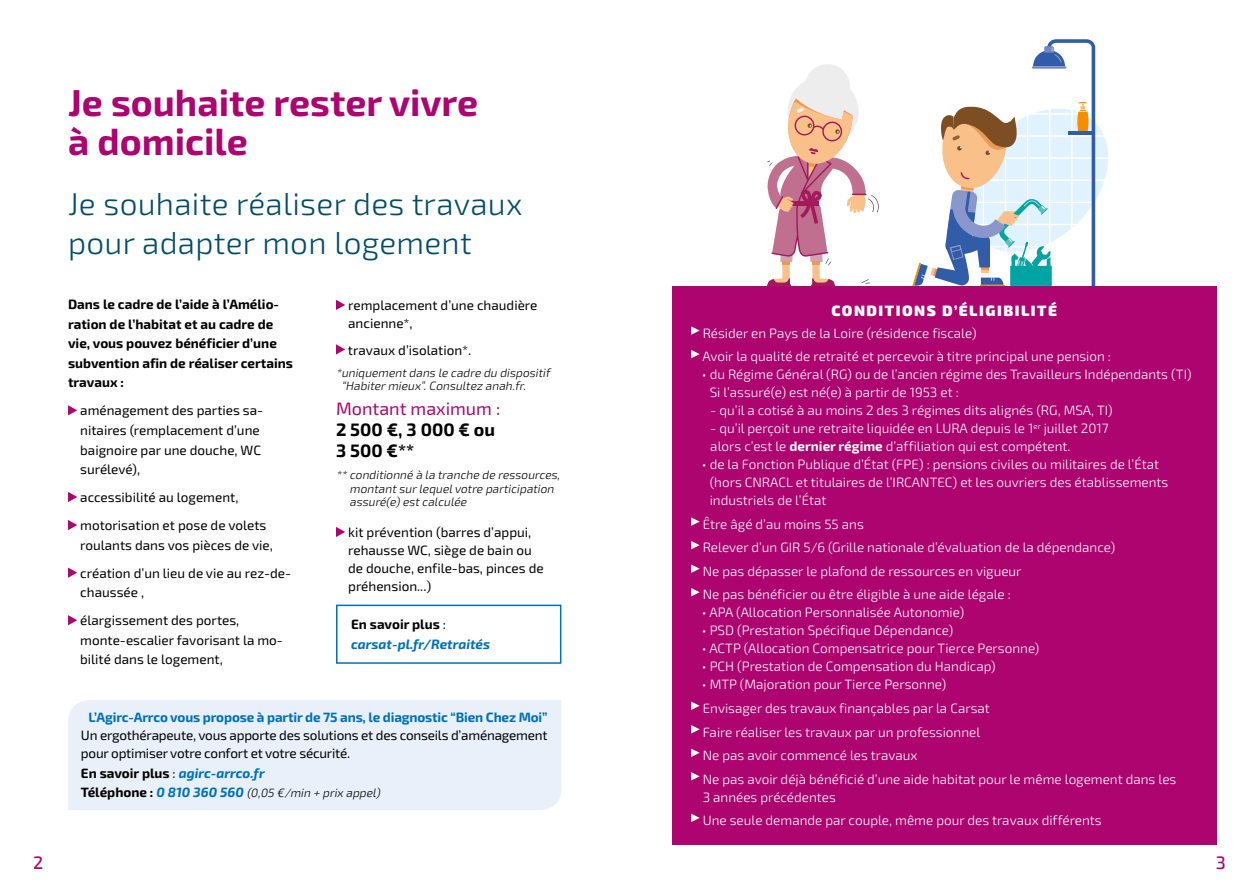
<style>
.page{position:relative;width:1259px;height:893px;background:#fff}
.page>*{position:absolute;margin:0;border:0;box-sizing:border-box;transform-origin:0 0}
.t1{font:700 37.5px/39px "Exo 2";color:#ad0470}
.t2{font:300 31.5px/39px "Exo 2";letter-spacing:.01em;color:#004d6a}
.t3{font:700 18px/21px "Exo 2";color:#000}
.t4{font:18px "Exo 2";color:#ad0470}
.t5{font:500 18px "Exo 2";color:#ad0470}
.t6{font:900 15px "Exo 2";letter-spacing:.1em;color:#fff}
.t7{font:300 13.5px/23.5px "Exo 2";color:#fff}
.t8{font:13.5px/18px "Exo 2";color:#000}
.t9{font:700 13.5px/19.5px "Exo 2";color:#000}
.t10{font:700 13.5px "Exo 2";letter-spacing:-.01em;color:#0070ba}
.t11{font:italic 700 13.5px/19.5px "Exo 2";color:#0070ba}
.t12{font:italic 300 12px/13.5px "Exo 2";color:#000}
.s1{font-style:normal;color:#000}
.s2{font-weight:400;font-style:normal;color:#000}
.s3{font-weight:700;font-style:normal;font-size:13.5px}
.s4{font-weight:700;font-size:13.5px;color:#0070ba}
.s5{font-weight:700}
</style>
<div class="page">
<svg style="left:68px;top:405px;width:9px;height:10px"></svg>
<svg style="left:68px;top:492px;width:9px;height:10px"></svg>
<svg style="left:68px;top:520px;width:9px;height:10px"></svg>
<svg style="left:68px;top:567px;width:9px;height:11px"></svg>
<svg style="left:68px;top:615px;width:9px;height:10px"></svg>
<svg style="left:336px;top:300px;width:9px;height:10px"></svg>
<svg style="left:336px;top:344px;width:9px;height:11px"></svg>
<svg style="left:336px;top:527px;width:9px;height:10px"></svg>
<div style="left:336px;top:605px;width:225px;height:59px;border:2px solid #0070ba"></div>
<svg style="left:912px;top:39px;width:196px;height:247px"></svg>
<svg style="left:767px;top:64px;width:112px;height:222px"></svg>
<div style="left:672px;top:286px;width:544px;height:558px;background:#ad0470"></div>
<svg style="left:691px;top:326px;width:8px;height:9px"></svg>
<svg style="left:691px;top:350px;width:8px;height:8px"></svg>
<svg style="left:691px;top:517px;width:8px;height:9px"></svg>
<svg style="left:691px;top:541px;width:8px;height:8px"></svg>
<svg style="left:691px;top:564px;width:8px;height:9px"></svg>
<svg style="left:691px;top:588px;width:8px;height:8px"></svg>
<svg style="left:691px;top:701px;width:8px;height:9px"></svg>
<svg style="left:691px;top:725px;width:8px;height:8px"></svg>
<svg style="left:691px;top:749px;width:8px;height:8px"></svg>
<svg style="left:691px;top:772px;width:8px;height:9px"></svg>
<svg style="left:691px;top:814px;width:8px;height:8px"></svg>
<div style="left:68px;top:700px;width:493px;height:110px;background:#e9f0f9"></div>
<h1 class="t1" style="left:68px;top:84px;width:412px">Je souhaite rester vivre à domicile</h1>
<h2 class="t2" style="left:68px;top:185px;width:456px">Je souhaite réaliser des travaux pour adapter mon logement</h2>
<p class="t9" style="left:68px;top:295px;width:226px">Dans le cadre de l’aide à l’Amélio&shy;ration de l’habitat et au cadre de vie, vous pouvez bénéficier d’une subvention afin de réaliser certains travaux :</p>
<p class="t8" style="left:80px;top:401px;width:184px;line-height:19.5px">aménagement des parties sa&shy;nitaires (remplacement d’une baignoire par une douche, WC surélevé),</p>
<p class="t8" style="left:80px;top:484px;width:188px;line-height:28px">accessibilité au logement, motorisation et pose de volets</p>
<p class="t8" style="left:80px;top:531px;width:212px;line-height:28px">roulants dans vos pièces de vie, création d’un lieu de vie au rez-de-</p>
<p class="t8" style="left:80px;top:579px;width:161px;line-height:28px">chaussée ,<br>élargissement des portes,</p>
<p class="t8" style="left:80px;top:631px;width:204px;line-height:19.5px">monte-escalier favorisant la mo&shy;bilité dans le logement,</p>
<p class="t8" style="left:348px;top:297px;width:191px">remplacement d’une chaudière ancienne*,</p>
<p class="t8" style="left:348px;top:341px;width:125px">travaux d’isolation*.</p>
<p class="t12" style="left:341px;top:366px;width:212px;text-indent:-5px">*uniquementdans le cadre du dispositif “Habitermieux”.Consultez anah.fr.</p>
<h3 class="t4" style="left:336px;top:398px;width:166px">Montant maximum :</h3>
<h3 class="t3" style="left:336px;top:420px;width:161px">2 500 €, 3 000 € ou<br>3 500 €**</h3>
<p class="t12" style="left:349px;top:469px;width:214px;text-indent:-14px">** conditionné à la tranche de ressources, montantsurlequelvotre participation assuré(e)estcalculée</p>
<p class="t8" style="left:348px;top:524px;width:197px">kit prévention (barres d’appui, rehausse WC, siège de bain ou de douche, enfile-bas, pinces de préhension...)</p>
<p class="t11" style="left:351px;top:615px;width:141px"><span class="s1">En savoir plus</span> <span class="s2">: </span>carsat-pl.fr/Retraités</p>
<p class="t10" style="left:88px;top:709px;width:460px">L’Agirc-Arrco vous propose à partir de 75 ans, le diagnostic “Bien Chez Moi”</p>
<p class="t8" style="left:81px;top:727px;width:468px">Un ergothérapeute, vous apporte des solutions et des conseils d’aménagement pour optimiser votre confort et votre sécurité.</p>
<p class="t11" style="left:81px;top:764px;width:185px"><span class="s1">En savoir plus</span> <span class="s2">:</span> agirc-arrco.fr</p>
<p class="t12" style="left:81px;top:787px;width:303px"><span class="s3">Té lé p h o n e :</span> <span class="s4">0 8 10 360 560</span> (0,05 €/min + prix appel)</p>
<p class="t6" style="left:831px;top:301px;width:227px">CONDITIONS D’ÉLIGIBILITÉ</p>
<p class="t7" style="left:702px;top:322px;width:410px">Résider en Pays de la Loire (résidence fiscale)<br>Avoir la qualité de retraité et percevoir à titre principal une pension :</p>
<p class="t7" style="left:709px;top:366px;width:483px;line-height:18px;text-indent:-8px">• du Régime Général (RG) ou de l’ancien régime des Travailleurs Indépendants (TI)<br>Si l’assuré(e) est né(e) à partir de 1953 et :</p>
<p class="t7" style="left:710px;top:399px;width:404px">- qu’il a cotisé à au moins 2 des 3 régimes dits alignés (RG, MSA, TI)</p>
<p class="t7" style="left:710px;top:420px;width:400px;line-height:18px">- qu’il perçoit une retraite liquidée en LURA depuis le 1<sup>er</sup> juillet 2017 alors c’est le <span class="s5">dernier régime</span> d’affiliation qui est compétent.</p>
<p class="t7" style="left:709px;top:456px;width:460px;line-height:18px;text-indent:-8px">• de la Fonction Publique d’État (FPE) : pensions civiles ou militaires de l’État (hors CNRACL et titulaires de l’IRCANTEC) et les ouvriers des établissements industriels de l’État</p>
<p class="t7" style="left:702px;top:513px;width:414px">Être âgé d’au moins 55 ans<br>Relever d’un GIR 5/6 (Grille nationale d’évaluation de la dépendance)<br>Ne pas dépasser le plafond de ressources en vigueur<br>Ne pas bénéficier ou être éligible à une aide légale :</p>
<p class="t7" style="left:702px;top:601px;width:264px">• APA (Allocation Personnalisée Autonomie)</p>
<p class="t7" style="left:702px;top:619px;width:253px">• PSD (Prestation Spécifique Dépendance)</p>
<p class="t7" style="left:702px;top:637px;width:339px">• ACTP (Allocation Compensatrice pour Tierce Personne)</p>
<p class="t7" style="left:702px;top:655px;width:295px">• PCH (Prestation de Compensation du Handicap)</p>
<p class="t7" style="left:702px;top:673px;width:476px">• MTP (Majoration pour Tierce Personne)<br>Envisager des travaux finançables par la Carsat<br>Faire réaliser les travaux par un professionnel<br>Ne pas avoir commencé les travaux<br>Ne pas avoir déjà bénéficié d’une aide habitat pour le même logement dans les</p>
<p class="t7" style="left:702px;top:785px;width:400px">3 années précédentes<br>Une seule demande par couple, même pour des travaux différents</p>
<h3 class="t5" style="left:33px;top:852px;width:12px">2</h3>
<h3 class="t5" style="left:1215px;top:852px;width:12px">3</h3>
</div>
